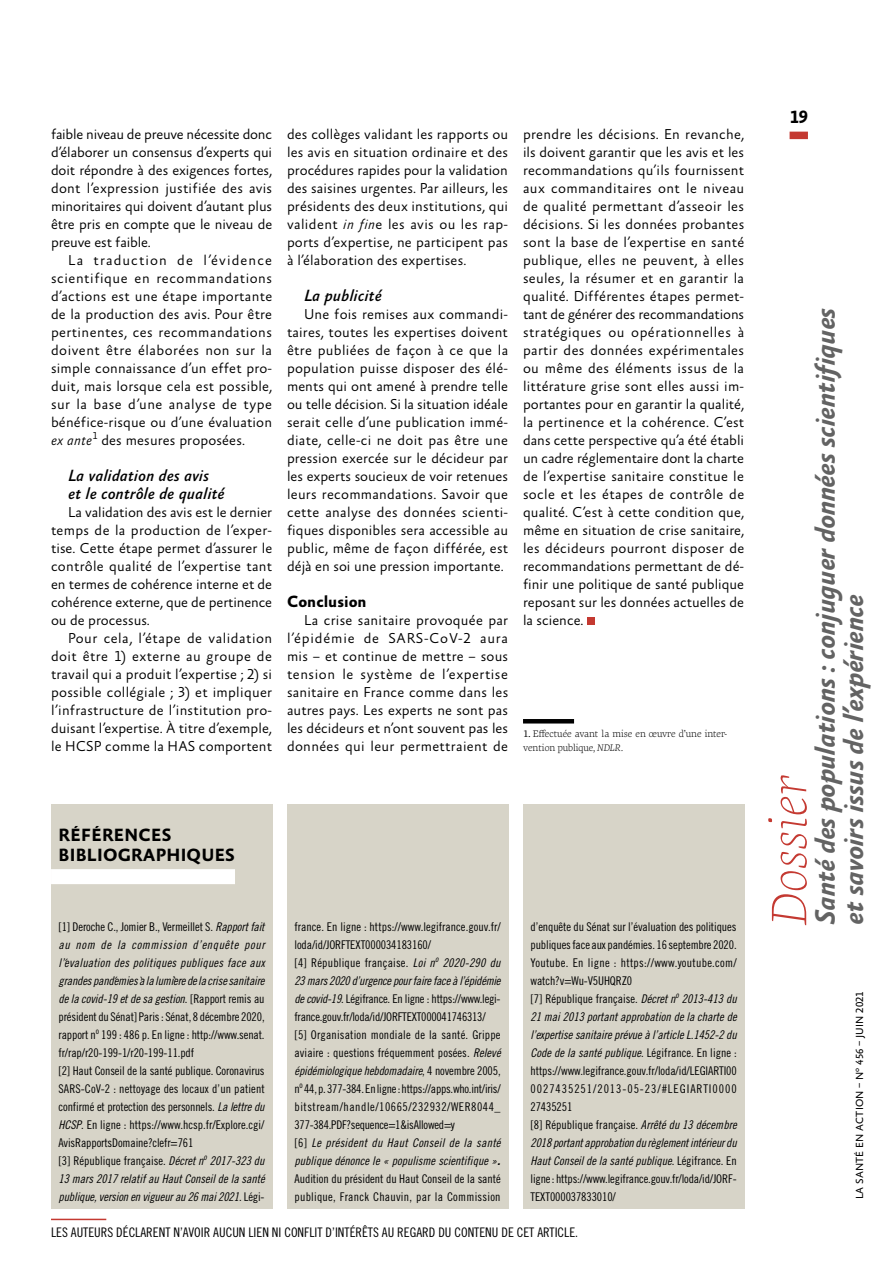
<style>
.page{position:relative;width:893px;height:1263px;background:#fff}
.page>*{position:absolute;margin:0;border:0;box-sizing:border-box;transform-origin:0 0}
.t1{font:italic 100 50.85px "Geneo Pro";letter-spacing:.01em;color:#c43931}
.t2{font:italic 700 28.5px/28.5px "Absara Sans OT";letter-spacing:-.02em;color:#636363}
.TITRE{font:700 18px/19.5px "Absara Sans OT";letter-spacing:.01em;color:#000}
.SOUS_INTER{font:italic 500 16.5px/18px "Absara Sans OT";color:#000}
.INTER{font:700 16.5px "Absara Sans OT";color:#000}
.TXT_BODY{font:300 14.55px/18px "Absara Sans OT";color:#000;text-align:justify}
.NOTEARTICLE{font:13.2px "Trade Gothic LT Std Cn 18";color:#000}
.TXT_BODY-2{font:12px/18px "Trade Gothic LT Std Cn 18";letter-spacing:-.01em;color:#000;text-align:justify}
.TXT_BODY-3{font:12px/18px "Trade Gothic LT Std Cn 18 Obl";letter-spacing:-.01em;color:#000;text-align:justify}
.TXT_BODY-4{font:italic 300 12px "Absara Sans OT";color:#000}
.t3{font:10.5px "Absara Sans OT";letter-spacing:.01em;color:#000}
.NOTE_BDP{font:300 9.75px/13.5px "Geneo Pro";letter-spacing:-.01em;color:#000}
.s1{font-style:italic}
.s2{font-weight:400}
.s3{font-family:"Trade Gothic LT Std Cn 18"}
.s4{font-family:"Absara Sans OT";font-weight:300;font-style:italic}
.s5{font-family:"Trade Gothic LT Std Cn 18 Obl"}
.s6{font-family:"Trade Gothic LT Std";font-weight:700;font-style:italic}
</style>
<div class="page">
<hr style="left:523px;top:719px;width:51px;height:4px;background:#000">
<div style="left:587px;top:618px;width:7px;height:7px;background:#c43931"></div>
<hr style="left:51px;top:1219px;width:55px;height:1px;background:#c43931">
<div style="left:51px;top:804px;width:221px;height:405px;background:#d7d4c8"></div>
<div style="left:51px;top:869px;width:184px;height:15px;background:#fff"></div>
<div style="left:287px;top:804px;width:221px;height:405px;background:#d7d4c8"></div>
<div style="left:523px;top:804px;width:221px;height:405px;background:#d7d4c8"></div>
<div style="left:790px;top:132px;width:18px;height:7px;background:#c43931"></div>
<p class="TXT_BODY" style="left:51px;top:126px;width:223px">faible niveau de preuve nécessite donc d’élaborer un consensus d’experts qui doit répondre à des exigences fortes, dont l’expression justifiée des avis minoritaires qui doivent d’autant plus être pris en compte que le niveau de preuve est faible.</p>
<p class="TXT_BODY" style="left:51px;top:252px;width:223px;text-indent:17px">La traduction de l’évidence scientifique en recommandations d’actions est une étape importante de la production des avis. Pour être pertinentes, ces recommandations doivent être élaborées non sur la simple connaissance d’un effet pro‑ duit, mais lorsque cela est possible, sur la base d’une analyse de type bénéfice‑risque ou d’une évaluation <span class="s1">ex ante</span><sup>1</sup> des mesures proposées.</p>
<p class="SOUS_INTER" style="left:68px;top:467px;width:158px">La validation des avis et le contrôle de qualité</p>
<p class="TXT_BODY" style="left:51px;top:504px;width:223px;text-indent:17px">La validation des avis est le dernier temps de la production de l’exper‑ tise. Cette étape permet d’assurer le contrôle qualité de l’expertise tant en termes de cohérence interne et de cohérence externe, que de pertinence ou de processus.</p>
<p class="TXT_BODY" style="left:51px;top:630px;width:223px;text-indent:17px">Pour cela, l’étape de validation doit être 1) externe au groupe de travail qui a produit l’expertise ; 2) si possible collégiale ; 3) et impliquer l’infrastructure de l’institution pro‑ duisant l’expertise. À titre d’exemple, le HCSP comme la HAS comportent</p>
<p class="TXT_BODY" style="left:287px;top:126px;width:223px">des collèges validant les rapports ou les avis en situation ordinaire et des procédures rapides pour la validation des saisines urgentes. Par ailleurs, les présidents des deux institutions, qui valident <span class="s1">in fin</span>e les avis ou les rap‑ ports d’expertise, ne participent pas à l’élaboration des expertises.</p>
<p class="SOUS_INTER" style="left:304px;top:287px;width:79px">La publicité</p>
<p class="TXT_BODY" style="left:287px;top:306px;width:223px;text-indent:17px">Une fois remises aux commandi‑ taires, toutes les expertises doivent être publiées de façon à ce que la population puisse disposer des élé‑ ments qui ont amené à prendre telle ou telle décision. Si la situation idéale serait celle d’une publication immé‑ diate, celle‑ci ne doit pas être une pression exercée sur le décideur par les experts soucieux de voir retenues leurs recommandations. Savoir que cette analyse des données scienti‑ fiques disponibles sera accessible au public, même de façon différée, est déjà en soi une pression importante.</p>
<p class="INTER" style="left:287px;top:592px;width:81px">Conclusion</p>
<p class="TXT_BODY" style="left:287px;top:612px;width:223px;text-indent:17px">La crise sanitaire provoquée par l’épidémie de SARS‑CoV‑2 aura mis – et continue de mettre – sous tension le système de l’expertise sanitaire en France comme dans les autres pays. Les experts ne sont pas les décideurs et n’ont souvent pas les données qui leur permettraient de</p>
<p class="TXT_BODY" style="left:523px;top:126px;width:223px">prendre les décisions. En revanche, ils doivent garantir que les avis et les recommandations qu’ils fournissent aux commanditaires ont le niveau de qualité permettant d’asseoir les décisions. Si les données probantes sont la base de l’expertise en santé publique, elles ne peuvent, à elles seules, la résumer et en garantir la qualité. Différentes étapes permet‑ tant de générer des recommandations stratégiques ou opérationnelles à partir des données expérimentales ou même des éléments issus de la littérature grise sont elles aussi im‑ portantes pour en garantir la qualité, la pertinence et la cohérence. C’est dans cette perspective qu’a été établi un cadre réglementaire dont la charte de l’expertise sanitaire constitue le socle et les étapes de contrôle de qualité. C’est à cette condition que, même en situation de crise sanitaire, les décideurs pourront disposer de recommandations permettant de dé‑ finir une politique de santé publique reposant sur les données actuelles de la science.</p>
<p class="NOTE_BDP" style="left:523px;top:726px;width:206px"><span class="s2">1.</span> Effectuée avant la mise en œuvre d’une inter‑ vention publique, <span class="s1">NDLR</span>.</p>
<p class="TITRE" style="left:59px;top:826px;width:178px">RÉFÉRENCES<br>BIBLIOGRAPHIQUES</p>
<p class="TXT_BODY-3" style="left:59px;top:918px;width:208px"><span class="s3">[1] Deroche C., Jomier B., Vermeillet S.</span> Rapport fait au nom de la commission d’enquête pour l’e<span class="s4">́</span>valuation des politiques publiques face aux grandes pandemies a la lumiere de la crise sanitaire</p>
<p class="TXT_BODY-2" style="left:59px;top:972px;width:208px;text-align:left;text-indent:119px"><span class="s4">̀<br></span><span class="s5">de la covid‑19 et de sa gestion</span>. [Rapport remis au président du Sénat] Paris : Sénat, 8 décembre 2020, rapport n<sup>o</sup> 199 : 486 p. En ligne : http://www.senat. fr/rap/r20‑199‑1/r20‑199‑11.pdf</p>
<p class="TXT_BODY-2" style="left:59px;top:1062px;width:208px">[2] Haut Conseil de la santé publique. Coronavirus SARS‑CoV‑2 : nettoyage des locaux d’un patient confirmé et protection des personnels. <span class="s5">La lettre du HCSP</span>. En ligne : https://www.hcsp.fr/Explore.cgi/ AvisRapportsDomaine?clefr=761</p>
<p class="TXT_BODY-3" style="left:59px;top:1152px;width:208px"><span class="s3">[3] République française.</span> Décret n<sup>o</sup> 2017‑323 du 13 mars 2017 relatif au Haut Conseil de la santé publique, version en vigueur au 26 mai 2021<span class="s3">. Légi‑</span></p>
<p class="TXT_BODY-4" style="left:118px;top:975px;width:2px">́</p>
<p class="TXT_BODY-4" style="left:144px;top:975px;width:2px">̀</p>
<p class="TXT_BODY-2" style="left:295px;top:918px;width:208px">france. En ligne : https://www.legifrance.gouv.fr/ loda/id/JORFTEXT000034183160/</p>
<p class="TXT_BODY-2" style="left:295px;top:954px;width:208px">[4] République française. <span class="s5">Loi n</span><sup>o</sup> <span class="s5">2020‑290 du 23 mars 2020 d’urgence pour faire face à l’épidémie de covid‑19</span>. Légifrance. En ligne : https://www.legi‑ france.gouv.fr/loda/id/JORFTEXT000041746313/</p>
<p class="TXT_BODY-2" style="left:295px;top:1026px;width:208px">[5] Organisation mondiale de la santé. Grippe aviaire : questions fréquemment posées. <span class="s5">Relevé épidémiologique hebdomadaire</span>, 4 novembre 2005, n<sup>o</sup> 44, p. 377‑384. En ligne : https://apps.who.int/iris/ bitstream/handle/10665/232932/WER8044_ 377‑384.PDF?sequence=1&amp;isAllowed=y</p>
<p class="TXT_BODY-2" style="left:295px;top:1134px;width:208px">[6] <span class="s5">Le président du Haut Conseil de la santé publique dénonce le « populisme scientifique »</span><span class="s6">.<br></span>Audition du président du Haut Conseil de la santé publique, Franck Chauvin, par la Commission</p>
<p class="TXT_BODY-2" style="left:530px;top:918px;width:208px">d’enquête du Sénat sur l’évaluation des politiques publiques face aux pandémies. 16 septembre 2020.<br>Youtube. En ligne : https://www.youtube.com/ watch?v=Wu‑V5UHQRZ0</p>
<p class="TXT_BODY-2" style="left:530px;top:990px;width:208px">[7] République française. <span class="s5">Décret n</span><sup>o</sup> <span class="s5">2013‑413 du 21 mai 2013 portant approbation de la charte de l’expertise sanitaire prévue à l’article L.1452‑2 du Code de la santé publique</span>. Légifrance. En ligne : https://www.legifrance.gouv.fr/loda/id/LEGIARTI00<br>0027435251/2013‑05‑23/#LEGIARTI0000<br>27435251</p>
<p class="TXT_BODY-2" style="left:530px;top:1116px;width:208px">[8] République française. <span class="s5">Arrêté du 13 décembre 2018 portant approbation du règlement intérieur du Haut Conseil de la santé publique</span>. Légifrance. En ligne : https://www.legifrance.gouv.fr/loda/id/JORF‑ TEXT000037833010/</p>
<p class="NOTEARTICLE" style="left:51px;top:1224px;width:529px">LES AUTEURS DÉCLARENT N’AVOIR AUCUN LIEN NI CONFLIT D’INTÉRÊTS AU REGARD DU CONTENU DE CET ARTICLE.</p>
<p class="TITRE" style="left:790px;top:108px;width:20px">19</p>
<h2 class="t2" style="left:812px;top:925px;width:618px;rotate:-90deg">Santé des populations : conjuguer données scientifiques et savoirs issus de l’expérience</h2>
<h1 class="t1" style="left:749px;top:925px;width:152px;rotate:-90deg">Dossier</h1>
<p class="t3" style="left:854px;top:1199px;width:209px;rotate:-90deg">LA SANTÉ EN ACTION – N<sup>o</sup> 456 – Juin 2021</p>
</div>
